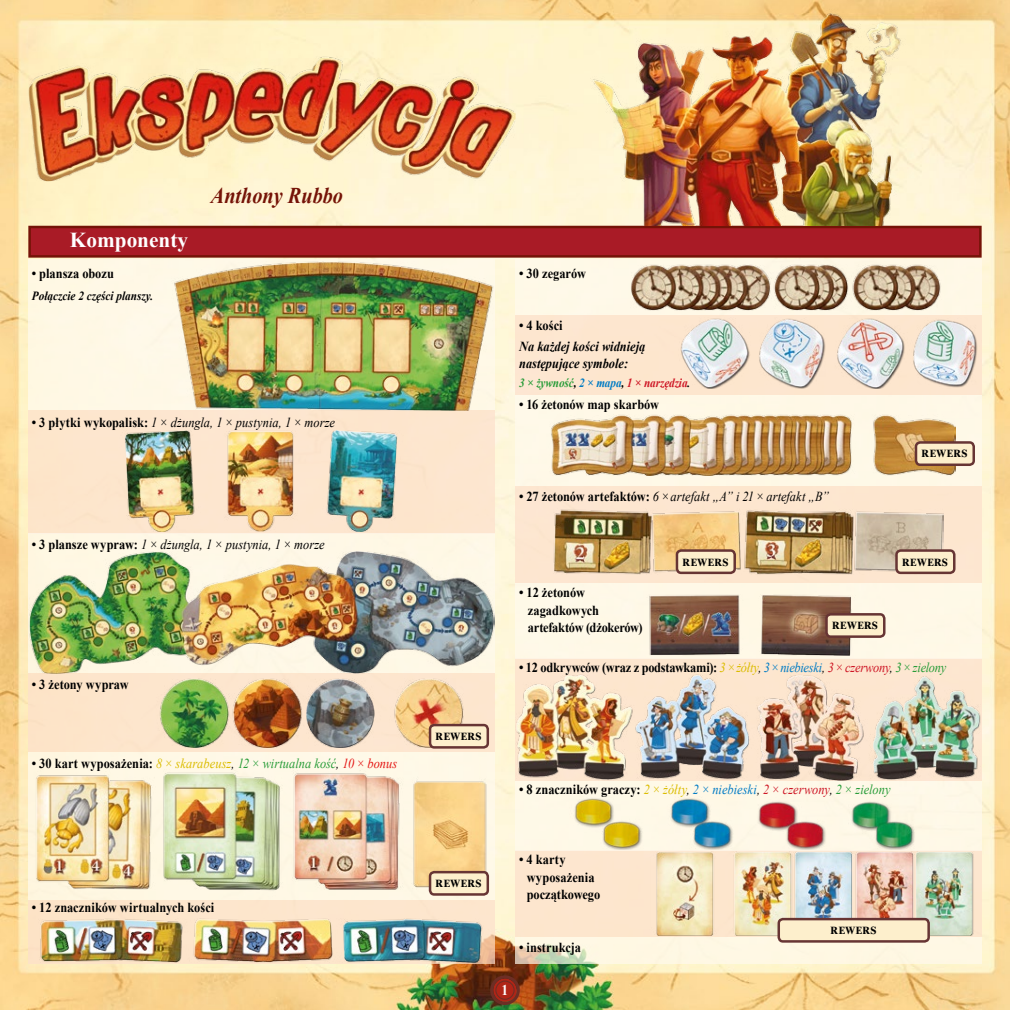
<style>
.page{position:relative;width:1010px;height:1010px;background:#fff}
.page>*{position:absolute;margin:0;border:0;box-sizing:border-box;transform-origin:0 0}
.t1{font:italic 700 22.5px "Times New Roman";color:#751307;scale:.9 1}
.t2{font:700 21.25px "Times New Roman";color:#fff}
.t3{font:700 15px "Times New Roman";letter-spacing:.095em;color:#000;scale:.9 1}
.t4{font:700 15px "Times New Roman";color:#fff;scale:.9 1}
.t5{font:700 13.75px/17.5px "Times New Roman";color:#000;scale:.9 1}
.t6{font:italic 13.75px "Times New Roman";letter-spacing:.005em;color:#000;scale:.9 1}
.t7{font:700 13.75px "Times New Roman";letter-spacing:-.02em;color:#000;scale:.9 1}
.t8{font:italic 700 13.75px/16.5px "Times New Roman";color:#000;scale:.9 1}
.t9{font:italic 700 12.5px "Times New Roman";letter-spacing:-.01em;color:#ce1625;scale:.9 1}
.t10{font:italic 700 12.5px "Times New Roman";color:#000;scale:.9 1}
.s1{font-weight:700;font-style:normal}
.s2{font-weight:400;font-style:italic;color:#dbbc00}
.s3{font-weight:400;font-style:italic}
.s4{font-weight:400;font-style:italic;color:#289c38}
.s5{font-weight:400;font-style:italic;color:#e41513}
.s6{color:#289c38}
.s7{color:#000}
.s8{color:#007bc4}
.s9{font-weight:400;font-style:italic;color:#007bc4}
.s10{font-weight:400;font-style:italic;color:#ce1625}
</style>
<div class="page">
<img style="left:0;top:0;width:1010px;height:1010px">
<div style="left:28px;top:410px;width:466px;height:123px;background:#fde0cc"></div>
<div style="left:516px;top:315px;width:465px;height:80px;background:#fde0cc"></div>
<div style="left:516px;top:486px;width:465px;height:97px;background:#fde0cc"></div>
<div style="left:516px;top:658px;width:465px;height:122px;background:#fde0cc"></div>
<div style="left:516px;top:850px;width:465px;height:87px;background:#fde0cc"></div>
<div style="left:28px;top:673px;width:466px;height:79px;background:#fde0cc"></div>
<div style="left:28px;top:900px;width:466px;height:64px;background:#fde0cc"></div>
<div style="left:516px;top:260px;width:465px;height:55px;background:#fff9e7"></div>
<div style="left:516px;top:781px;width:465px;height:69px;background:#fef9e7"></div>
<div style="left:516px;top:583px;width:465px;height:75px;background:#fff8e7"></div>
<div style="left:516px;top:395px;width:465px;height:91px;background:#fff8e7"></div>
<svg style="left:516px;top:937px;width:465px;height:27px;background:#faf4de"></svg>
<div style="left:28px;top:533px;width:466px;height:140px;background:#fff8e6"></div>
<div style="left:28px;top:752px;width:466px;height:148px;background:#fff8e6"></div>
<div style="left:30px;top:227px;width:950px;height:29px;background:#a91b26"></div>
<div style="left:28px;top:226px;width:953px;height:32px;border:2px solid #751307"></div>
<img style="left:28px;top:261px;width:466px;height:149px">
<img style="left:125px;top:431px;width:272px;height:100px">
<img style="left:28px;top:551px;width:466px;height:122px">
<img style="left:160px;top:678px;width:304px;height:69px">
<img style="left:39px;top:919px;width:445px;height:44px">
<img style="left:631px;top:264px;width:310px;height:47px">
<img style="left:680px;top:318px;width:297px;height:70px">
<img style="left:551px;top:414px;width:405px;height:61px">
<img style="left:554px;top:509px;width:389px;height:66px">
<img style="left:649px;top:594px;width:237px;height:61px">
<img style="left:516px;top:674px;width:465px;height:106px">
<img style="left:574px;top:798px;width:341px;height:51px">
<img style="left:28px;top:772px;width:462px;height:123px">
<img style="left:656px;top:852px;width:318px;height:83px">
<img style="left:591px;top:9px;width:332px;height:217px">
<svg style="left:493px;top:978px;width:24px;height:24px"></svg>
<div style="left:490px;top:975px;width:30px;height:30px;border:3px solid #6d2e25;border-radius:50%"></div>
<div style="left:495px;top:980px;width:20px;height:20px;border:1px solid #6d2e25;border-radius:50%"></div>
<div style="left:430px;top:725px;width:58px;height:22px;background:#fdefcc;border-radius:4px"></div>
<div style="left:429px;top:724px;width:60px;height:25px;border:2px solid #673534;border-radius:4px"></div>
<div style="left:430px;top:872px;width:58px;height:22px;background:#fdefcc;border-radius:4px"></div>
<div style="left:429px;top:871px;width:60px;height:25px;border:2px solid #673534;border-radius:4px"></div>
<div style="left:896px;top:550px;width:58px;height:23px;background:#fdefcc;border-radius:4px"></div>
<div style="left:895px;top:549px;width:60px;height:25px;border:2px solid #673534;border-radius:4px"></div>
<div style="left:826px;top:614px;width:58px;height:23px;background:#fdefcc;border-radius:4px"></div>
<div style="left:825px;top:613px;width:60px;height:25px;border:2px solid #673534;border-radius:4px"></div>
<div style="left:916px;top:442px;width:58px;height:23px;background:#fdefcc;border-radius:4px"></div>
<div style="left:915px;top:441px;width:60px;height:25px;border:2px solid #673534;border-radius:4px"></div>
<div style="left:779px;top:919px;width:150px;height:22px;background:#fdefcc;border-radius:4px"></div>
<div style="left:777px;top:918px;width:153px;height:25px;border:2px solid #673534;border-radius:4px"></div>
<div style="left:677px;top:550px;width:58px;height:23px;background:#fdefcc;border-radius:4px"></div>
<div style="left:676px;top:549px;width:60px;height:25px;border:2px solid #673534;border-radius:4px"></div>
<img style="left:28px;top:34px;width:488px;height:147px">
<h2 class="t2" style="left:70px;top:225px;width:120px">Komponenty</h2>
<p class="t5" style="left:32px;top:264px;width:93px">• plansza obozu</p>
<p class="t10" style="left:32px;top:287px;width:136px">Połączcie 2 części planszy.</p>
<h1 class="t1" style="left:211px;top:180px;width:148px">Anthony Rubbo</h1>
<p class="t6" style="left:32px;top:412px;width:338px"><span class="s1">• 3 płytki wykopalisk:</span> 1 × dżungla, 1 × pustynia, 1 × morze</p>
<p class="t6" style="left:32px;top:535px;width:327px"><span class="s1">• 3 plansze wypraw:</span> 1 × dżungla, 1 × pustynia, 1 × morze</p>
<p class="t5" style="left:32px;top:675px;width:109px">• 3 żetony wypraw</p>
<p class="t5" style="left:32px;top:754px;width:408px">• 30 kart wyposażenia: <span class="s2">8× skarabeusz</span><span class="s3">,</span> <span class="s4">12× wirtualna kość</span><span class="s3">,</span> <span class="s5">10× bonus</span></p>
<p class="t5" style="left:32px;top:898px;width:204px">• 12 znaczników wirtualnych kości</p>
<p class="t5" style="left:519px;top:264px;width:76px">• 30 zegarów</p>
<p class="t5" style="left:519px;top:316px;width:50px">• 4 kości</p>
<p class="t8" style="left:519px;top:338px;width:142px">Na każdej kości widnieją następujące symbole:</p>
<p class="t9" style="left:519px;top:374px;width:192px"><span class="s6">3 × żywność</span><span class="s7">,</span> <span class="s8">2 × mapa</span><span class="s7">,</span> 1 × narzędzia<span class="s7">.</span></p>
<p class="t5" style="left:519px;top:395px;width:157px">• 16 żetonów map skarbów</p>
<p class="t6" style="left:519px;top:487px;width:346px"><span class="s1">• 27 żetonów artefaktów:</span> 6×artefakt „A” i 21× artefakt „B”</p>
<p class="t3" style="left:682px;top:550px;width:53px">rewers</p>
<p class="t3" style="left:921px;top:442px;width:53px">rewers</p>
<p class="t3" style="left:902px;top:550px;width:53px">rewers</p>
<p class="t5" style="left:528px;top:583px;width:129px;text-indent:-9px">• 12 żetonów zagadkowych artefaktów (dżokerów)</p>
<p class="t7" style="left:519px;top:657px;width:476px">• 12 odkrywców (wraz z podstawkami): <span class="s2">3×żółty</span><span class="s3">,</span> <span class="s9">3×niebieski</span><span class="s3">,</span> <span class="s10">3× czerwony</span><span class="s3">,</span> <span class="s4">3× zielony</span></p>
<p class="t3" style="left:832px;top:613px;width:53px">rewers</p>
<p class="t3" style="left:436px;top:724px;width:53px">rewers</p>
<p class="t5" style="left:519px;top:780px;width:414px">• 8 znaczników graczy: <span class="s2">2× żółty</span><span class="s3">,</span> <span class="s9">2× niebieski</span><span class="s3">,</span> <span class="s10">2× czerwony</span><span class="s3">,</span> <span class="s4">2× zielony</span></p>
<p class="t3" style="left:436px;top:871px;width:53px">rewers</p>
<p class="t5" style="left:527px;top:850px;width:83px;text-indent:-7px">• 4 karty wyposażenia początkowego</p>
<p class="t4" style="left:502px;top:979px;width:9px">1</p>
<p class="t5" style="left:519px;top:938px;width:70px">• instrukcja</p>
<p class="t3" style="left:830px;top:918px;width:53px">rewers</p>
</div>
